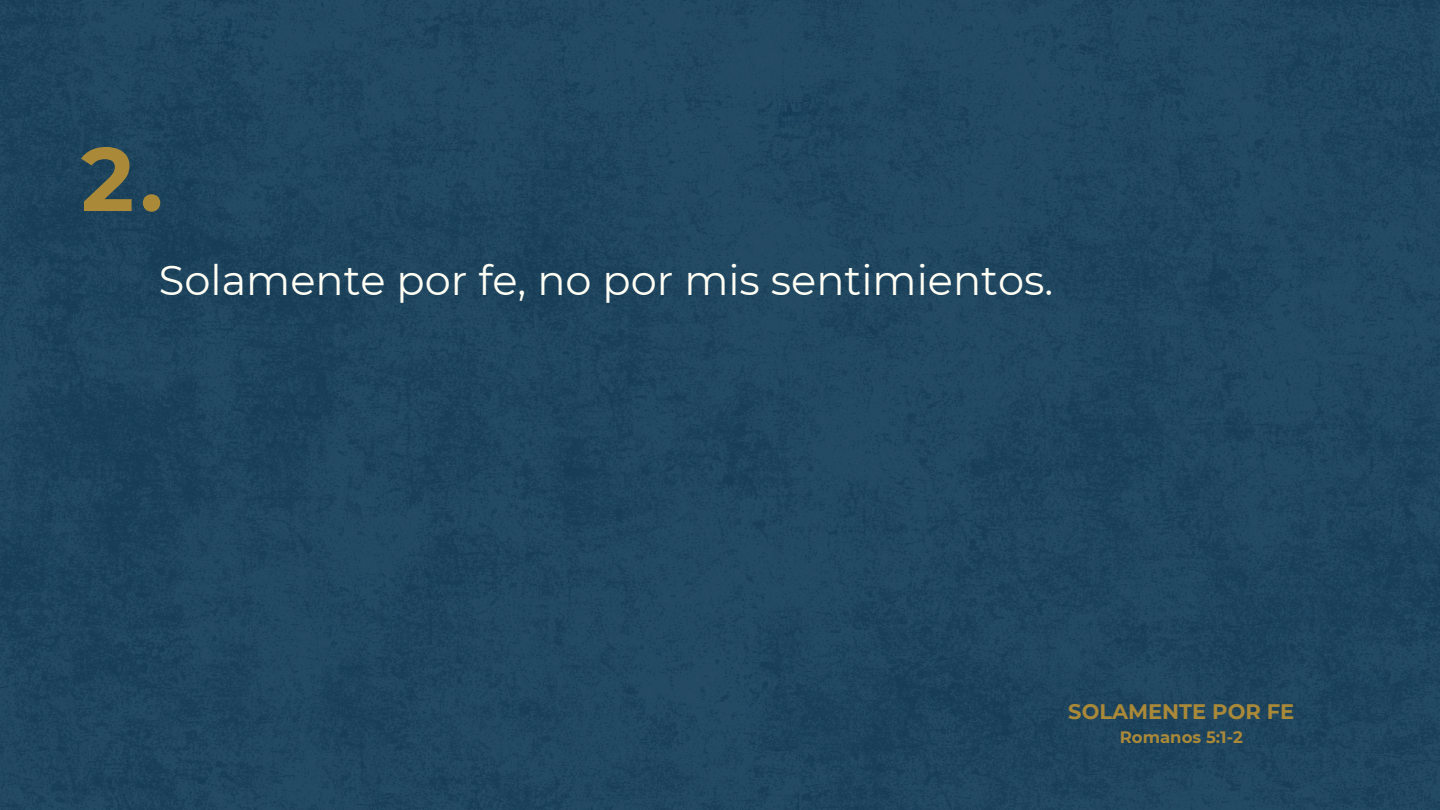
<style>
.page{position:relative;width:1440px;height:810px;background:#204660}
.page>*{position:absolute;margin:0;border:0;box-sizing:border-box;transform-origin:0 0}
.t1{font:700 90px "Montserrat";color:#aa8938}
.t2{font:41.6px "Montserrat";color:#fffef4}
.t3{font:700 21px "Montserrat";color:#aa8938}
.t4{font:700 16.5px "Montserrat";color:#aa8938}
</style>
<div class="page">
<h1 class="t1" style="left:81px;top:114px;width:84px">2.</h1>
<p class="t2" style="left:159px;top:252px;width:896px">Solamente por fe, no por mis sentimientos.</p>
<p class="t3" style="left:1068px;top:696px;width:228px">SOLAMENTE POR FE</p>
<p class="t4" style="left:1120px;top:725px;width:125px">Romanos 5:1-2</p>
</div>
